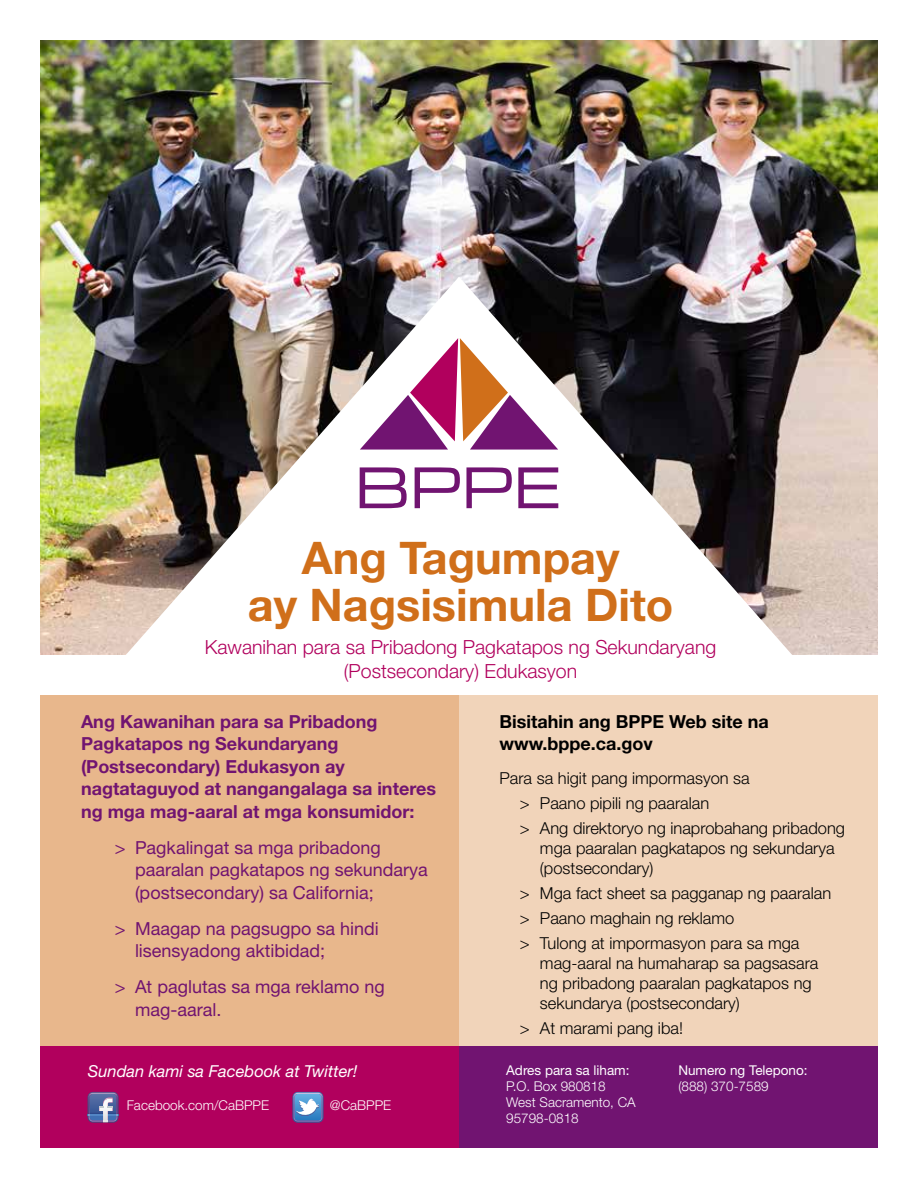
<style>
.page{position:relative;width:918px;height:1188px;background:#fff}
.page>*{position:absolute;margin:0;border:0;box-sizing:border-box;transform-origin:0 0}
.t1{font:700 45px/46.5px "Helvetica Neue LT Std";color:#d06f1a;text-align:center}
.t2{font:300 19.5px/23.4px "Helvetica Neue LT Std";color:#b1005d;text-align:center}
.t3{font:18px/22.5px "Helvetica Neue LT Std";color:#711471}
.t4{font:700 18px/22.5px "Helvetica Neue LT Std";color:#711471}
.t5{font:700 18px/22.5px "Helvetica Neue LT Std";color:#000}
.t6{font:300 16.5px/24.9px "Helvetica Neue LT Std";color:#000}
.t7{font:italic 16.5px "Helvetica Neue LT Std";color:#fff}
.t8{font:300 13.5px/16.2px "Helvetica Neue LT Std";color:#fff}
.t9{font:13.5px/16.2px "Helvetica Neue LT Std";color:#fff}
.s1{font-weight:400}
.s2{font-weight:300}
</style>
<div class="page">
<img style="left:40px;top:40px;width:838px;height:614px">
<img style="left:88px;top:277px;width:742px;height:378px">
<svg style="left:360px;top:467px;width:47px;height:41px"></svg>
<svg style="left:415px;top:467px;width:45px;height:41px"></svg>
<svg style="left:466px;top:467px;width:46px;height:41px"></svg>
<svg style="left:518px;top:467px;width:40px;height:41px"></svg>
<svg style="left:360px;top:338px;width:198px;height:112px"></svg>
<div style="left:40px;top:695px;width:838px;height:453px;background:#e8b78c"></div>
<div style="left:459px;top:695px;width:419px;height:453px;background:#f1d4ba"></div>
<div style="left:40px;top:1046px;width:838px;height:102px;background:#b1005d"></div>
<div style="left:459px;top:1046px;width:419px;height:102px;background:#711471"></div>
<svg style="left:293px;top:1092px;width:30px;height:31px"></svg>
<svg style="left:88px;top:1092px;width:30px;height:31px"></svg>
<img style="left:89px;top:1093px;width:28px;height:5px">
<p class="t1" style="left:248px;top:534px;width:427px">Ang Tagumpay<br>ay Nagsisimula Dito</p>
<p class="t2" style="left:205px;top:635px;width:513px">Kawanihan para sa Pribadong Pagkatapos ng Sekundaryang (Postsecondary) Edukasyon</p>
<p class="t4" style="left:81px;top:710px;width:357px">Ang Kawanihan para sa Pribadong Pagkatapos ng Sekundaryang (Postsecondary) Edukasyon ay nagtataguyod at nangangalaga sa interes ng mga mag-aaral at mga konsumidor:</p>
<p class="t3" style="left:135px;top:836px;width:294px;text-indent:-20px">&gt; Pagkalingat sa mga pribadong paaralan pagkatapos ng sekundarya (postsecondary) sa California;</p>
<p class="t3" style="left:135px;top:917px;width:245px;text-indent:-20px">&gt; Maagap na pagsugpo sa hindi lisensyadong aktibidad;</p>
<p class="t3" style="left:135px;top:975px;width:251px;text-indent:-20px">&gt; At paglutas sa mga reklamo ng mag-aaral.</p>
<p class="t7" style="left:88px;top:1062px;width:271px">Sundan kami sa Facebook at Twitter!</p>
<p class="t8" style="left:127px;top:1097px;width:144px">Facebook.com/CaBPPE</p>
<p class="t8" style="left:330px;top:1097px;width:63px">@CaBPPE</p>
<p class="t5" style="left:500px;top:710px;width:271px">Bisitahin ang BPPE Web site na www.bppe.ca.gov</p>
<p class="t6" style="left:520px;top:765px;width:327px;text-indent:-20px">Para sa higit pang impormasyon sa<br>&gt; Paano pipili ng paaralan<br>&gt; Ang direktoryo ng inaprobahang pribadong</p>
<p class="t6" style="left:540px;top:838px;width:296px;line-height:20.2px">mga paaralan pagkatapos ng sekundarya (postsecondary)</p>
<p class="t6" style="left:520px;top:880px;width:313px">&gt; Mga fact sheet sa pagganap ng paaralan &gt; Paano maghain ng reklamo<br>&gt; Tulong at impormasyon para sa mga</p>
<p class="t6" style="left:540px;top:953px;width:280px;line-height:20.2px">mag-aaral na humaharap sa pagsasara ng pribadong paaralan pagkatapos ng sekundarya (postsecondary)</p>
<p class="t6" style="left:520px;top:1016px;width:165px">&gt; At marami pang iba!</p>
<p class="t8" style="left:506px;top:1061px;width:131px"><span class="s1">Adres para sa liham:<br></span>P.O. Box 980818<br>West Sacramento, CA<br>95798-0818</p>
<p class="t9" style="left:678px;top:1062px;width:131px">Numero ng Telepono: <span class="s2">(888) 370-7589</span></p>
</div>
